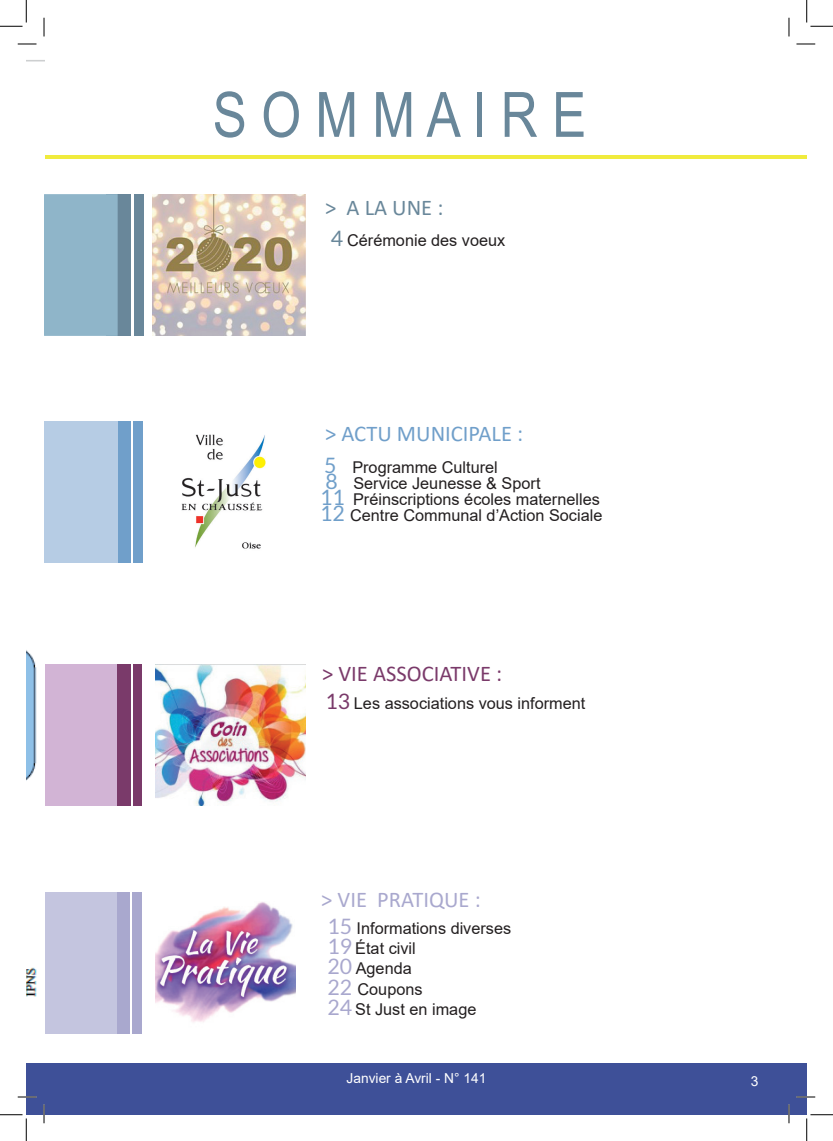
<style>
.page{position:relative;width:833px;height:1141px;background:#fff}
.page>*{position:absolute;margin:0;border:0;box-sizing:border-box;transform-origin:0 0}
.t1{font:62.5px "Arial Narrow";color:#69879a}
.t2{font:22.5px "Calibri";color:#709fca}
.t3{font:22.5px "Calibri";color:#7a3a6a}
.t4{font:22.5px "Calibri";color:#a9a8ce}
.t5{font:22.5px "Calibri";color:#69879a}
.t6{font:16.25px/20px "Arial";color:#231f20}
.t7{font:13.75px "Arial";color:#fff}
.s1{font-family:"Lato";font-size:21.25px;color:#69879a}
.s2{font-family:"Lato";font-size:21.25px;color:#709fca}
.s3{font-family:"Lato";font-size:21.25px;color:#7a3a6a}
.s4{font-family:"Lato";font-size:21.25px;color:#a9a8ce}
</style>
<div class="page">
<div style="left:26px;top:1062px;width:779px;height:52px;background:#3e5098"></div>
<hr style="left:26px;top:156px;width:780px;height:3px;background:#f0eb3d">
<img style="left:26px;top:60px;width:19px;height:937px">
<div style="left:105px;top:421px;width:26px;height:142px;background:#709fca"></div>
<div style="left:45px;top:421px;width:73px;height:142px;background:#b6cce4"></div>
<img style="left:181px;top:434px;width:85px;height:115px">
<div style="left:133px;top:421px;width:10px;height:142px;background:#709fca"></div>
<div style="left:106px;top:664px;width:25px;height:141px;background:#7a3a6a"></div>
<div style="left:45px;top:664px;width:71px;height:141px;background:#d2b4d5"></div>
<img style="left:155px;top:664px;width:150px;height:141px">
<div style="left:133px;top:664px;width:9px;height:141px;background:#7a3a6a"></div>
<div style="left:106px;top:892px;width:24px;height:142px;background:#a9a8ce"></div>
<img style="left:155px;top:902px;width:140px;height:120px">
<div style="left:132px;top:892px;width:10px;height:141px;background:#a9a8ce"></div>
<div style="left:45px;top:892px;width:71px;height:142px;background:#c4c5df"></div>
<div style="left:106px;top:194px;width:25px;height:142px;background:#69879a"></div>
<div style="left:44px;top:194px;width:74px;height:142px;background:#8fb5c9;border:1px solid #8fb5c9"></div>
<div style="left:134px;top:194px;width:9px;height:141px;background:#69879a"></div>
<img style="left:153px;top:194px;width:152px;height:142px">
<svg style="left:18px;top:43px;width:18px;height:2px"></svg>
<svg style="left:796px;top:43px;width:18px;height:2px"></svg>
<svg style="left:18px;top:1096px;width:18px;height:1px"></svg>
<svg style="left:796px;top:1096px;width:18px;height:1px"></svg>
<svg style="left:43px;top:18px;width:2px;height:18px"></svg>
<svg style="left:43px;top:1104px;width:2px;height:19px"></svg>
<svg style="left:788px;top:18px;width:1px;height:18px"></svg>
<svg style="left:787px;top:1104px;width:2px;height:19px"></svg>
<svg style="left:0;top:0;width:27px;height:27px"></svg>
<svg style="left:0;top:1114px;width:27px;height:26px"></svg>
<svg style="left:806px;top:0;width:26px;height:27px"></svg>
<svg style="left:806px;top:1114px;width:26px;height:26px"></svg>
<h1 class="t1" style="left:212px;top:69px;width:375px">S O M M A I R E</h1>
<h2 class="t5" style="left:325px;top:192px;width:120px">&gt; A LA UNE :</h2>
<p class="t6" style="left:330px;top:230px;width:176px"><span class="s1">4</span> Cérémonie des voeux</p>
<h2 class="t2" style="left:325px;top:418px;width:199px">&gt; ACTU MUNICIPALE :</h2>
<p class="t6" style="left:324px;top:457px;width:175px"><span class="s2">5</span> Programme Culturel</p>
<p class="t6" style="left:325px;top:473px;width:216px"><span class="s2">8</span> Service Jeunesse &amp; Sport</p>
<p class="t6" style="left:320px;top:489px;width:281px"><span class="s2">11</span> Préinscriptions écoles maternelles</p>
<p class="t6" style="left:320px;top:505px;width:284px"><span class="s2">12</span> Centre Communal d’Action Sociale</p>
<h2 class="t3" style="left:322px;top:657px;width:181px">&gt; VIE ASSOCIATIVE :</h2>
<p class="t6" style="left:325px;top:693px;width:261px"><span class="s3">13</span> Les associations vous informent</p>
<h2 class="t4" style="left:321px;top:884px;width:161px">&gt; VIE PRATIQUE :</h2>
<p class="t6" style="left:327px;top:918px;width:185px"><span class="s4">15</span> Informations diverses<br><span class="s4">19</span> État civil<br><span class="s4">20</span> Agenda<br><span class="s4">22</span> Coupons<br><span class="s4">24</span> St Just en image</p>
<p class="t7" style="left:346px;top:1068px;width:141px">Janvier à Avril - N° 141</p>
<p class="t7" style="left:750px;top:1071px;width:9px">3</p>
</div>
